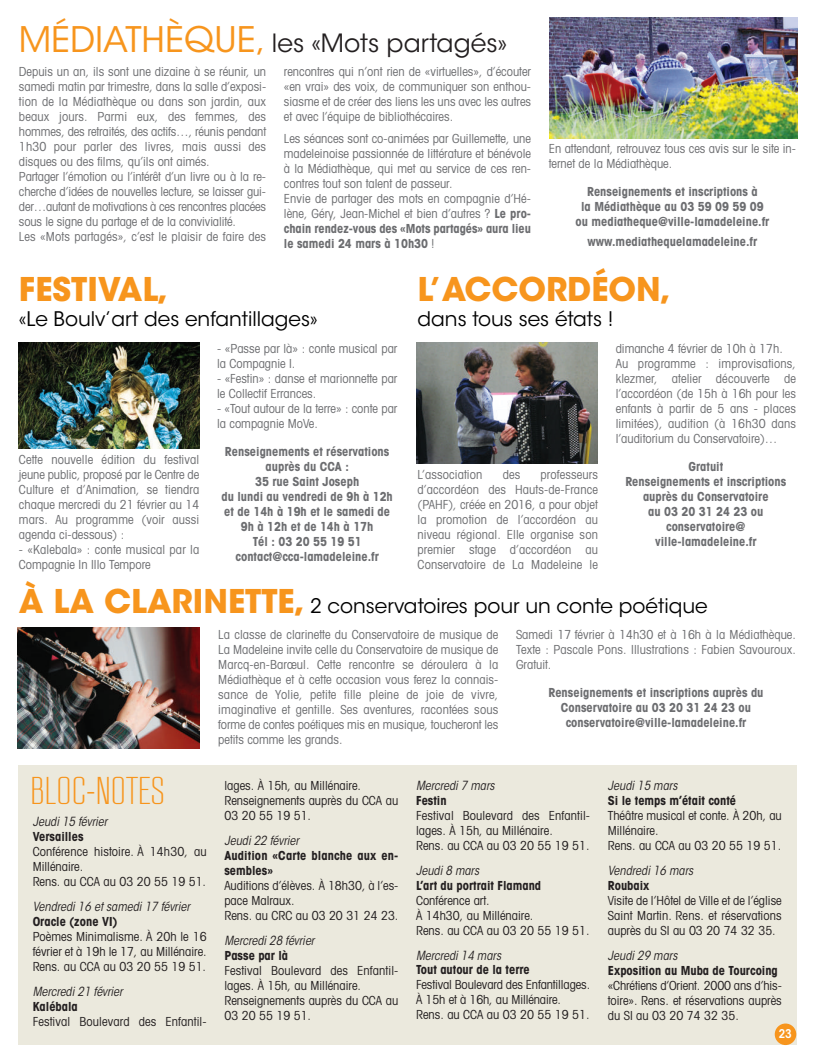
<style>
.page{position:relative;width:815px;height:1063px;background:#fff}
.page>*{position:absolute;margin:0;border:0;box-sizing:border-box;transform-origin:0 0}
.t1{font:300 38.38px "RB No 2";color:#f7951d}
.t2{font:700 32.5px "ITC Avant Garde Std";color:#f7951d}
.t3{font:25px "ITC Avant Garde Std";color:#231f20}
.t4{font:20px "ITC Avant Garde Std";color:#000}
.t5{font:condensed 12.5px/15px "Avant Garde LT";color:#6c6d70}
.t6{font:condensed 12.5px/15px "Avant Garde LT";color:#231f20}
.t7{font:700 condensed 12.5px/15px "Avant Garde LT";color:#6c6d70;text-align:center}
.t8{font:700 condensed 12.5px/15px "Avant Garde LT";color:#231f20}
.t9{font:italic condensed 12.5px "ITC Avant Garde Std";color:#231f20}
.t10{font:600 condensed 12px "ITC Avant Garde Std";color:#fff}
.s1{font-size:35px;color:#f7951d}
.s2{font-weight:700}
.s3{font-weight:700;font-size:32.5px;color:#f7951d}
</style>
<div class="page">
<div style="left:18px;top:765px;width:779px;height:280px;background:#ebe9dd"></div>
<img style="left:549px;top:18px;width:248px;height:120px">
<img style="left:18px;top:343px;width:181px;height:106px">
<img style="left:416px;top:343px;width:182px;height:121px">
<img style="left:18px;top:628px;width:181px;height:120px">
<div style="left:775px;top:1024px;width:21px;height:21px;background:#f7951d;border-radius:50%"></div>
<h3 class="t3" style="left:19px;top:34px;width:490px"><span class="s1">MÉDIATHÈQUE,</span> les «Mots partagés»</h3>
<p class="t5" style="left:19px;top:65px;width:249px">Depuis un an, ils sont une dizaine à se réunir, un samedi matin par trimestre, dans la salle d’exposi&shy;tion de la Médiathèque ou dans son jardin, aux beaux jours. Parmi eux, des femmes, des hommes, des retraités, des actifs…, réunis pendant 1h30 pour parler des livres, mais aussi des disques ou des films, qu’ils ont aimés.<br>Partager l’émotion ou l’intérêt d’un livre ou à la re&shy;cherche d’idées de nouvelles lecture, se laisser gui&shy;der…autant de motivations à ces rencontres placées sous le signe du partage et de la convivialité.<br>Les «Mots partagés», c’est le plaisir de faire des</p>
<p class="t5" style="left:284px;top:65px;width:249px;text-align:justify">rencontres qui n’ont rien de «virtuelles», d’écouter «en vrai» des voix, de communiquer son enthou&shy;siasme et de créer des liens les uns avec les autres et avec l’équipe de bibliothécaires.</p>
<p class="t5" style="left:284px;top:132px;width:249px">Les séances sont co-animées par Guillemette, une madeleinoise passionnée de littérature et bénévole à la Médiathèque, qui met au service de ces ren&shy;contres tout son talent de passeur.<br>Envie de partager des mots en compagnie d’Hé&shy;lène, Géry, Jean-Michel et bien d’autres ? <span class="s2">Le pro&shy;chain rendez-vous des «Mots partagés» aura lieu le samedi 24 mars à 10h30</span> !</p>
<p class="t5" style="left:549px;top:143px;width:249px">En attendant, retrouvez tous ces avis sur le site in&shy;ternet de la Médiathèque.</p>
<p class="t7" style="left:575px;top:185px;width:195px">Renseignements et inscriptions à<br>la Médiathèque au 03 59 09 59 09 ou mediatheque@ville-lamadeleine.fr</p>
<p class="t7" style="left:588px;top:235px;width:171px">www.mediathequelamadeleine.fr</p>
<h2 class="t2" style="left:19px;top:277px;width:151px">FESTIVAL,</h2>
<h3 class="t4" style="left:19px;top:312px;width:300px">«Le Boulv’art des enfantillages»</h3>
<p class="t5" style="left:19px;top:453px;width:182px;text-align:justify">Cette nouvelle édition du festival jeune public, proposé par le Centre de Culture et d’Animation, se tiendra chaque mercredi du 21 février au 14 mars. Au programme (voir aussi agenda ci-dessous) :</p>
<p class="t5" style="left:19px;top:543px;width:182px">- «Kalebala» : conte musical par la<br>Compagnie In Illo Tempore</p>
<p class="t5" style="left:217px;top:343px;width:182px">- «Passe par là» : conte musical par la Compagnie I.</p>
<p class="t5" style="left:217px;top:373px;width:182px">- «Festin» : danse et marionnette par le Collectif Errances.</p>
<p class="t5" style="left:217px;top:403px;width:182px">- «Tout autour de la terre» : conte par la compagnie MoVe.</p>
<p class="t7" style="left:222px;top:445px;width:173px">Renseignements et réservations auprès du CCA :<br>35 rue Saint Joseph<br>du lundi au vendredi de 9h à 12h et de 14h à 19h et le samedi de<br>9h à 12h et de 14h à 17h<br>Tél : 03 20 55 19 51 contact@cca-lamadeleine.fr</p>
<h2 class="t2" style="left:418px;top:277px;width:255px">L’ACCORDÉON,</h2>
<h3 class="t4" style="left:418px;top:312px;width:198px">dans tous ses états !</h3>
<p class="t5" style="left:418px;top:468px;width:66px">L’association</p>
<p class="t5" style="left:503px;top:468px;width:19px">des</p>
<p class="t5" style="left:418px;top:468px;width:182px;text-align:justify;text-indent:123px">professeurs d’accordéon des Hauts-de-France (PAHF), créée en 2016, a pour objet la promotion de l’accordéon au niveau régional. Elle organise son premier stage d’accordéon au Conservatoire de La Madeleine le</p>
<p class="t5" style="left:616px;top:343px;width:182px">dimanche 4 février de 10h à 17h.<br>Au programme : improvisations, klezmer, atelier découverte de l’accordéon (de 15h à 16h pour les enfants à partir de 5 ans - places limitées), audition (à 16h30 dans l’auditorium du Conservatoire)…</p>
<p class="t7" style="left:625px;top:460px;width:162px">Gratuit<br>Renseignements et inscriptions auprès du Conservatoire<br>au 03 20 31 24 23 ou conservatoire@ ville-lamadeleine.fr</p>
<h3 class="t4" style="left:19px;top:598px;width:690px"><span class="s3">À LA CLARINETTE,</span> 2 conservatoires pour un conte poétique</h3>
<h1 class="t1" style="left:31px;top:777px;width:136px">BLOC-NOTES</h1>
<p class="t9" style="left:33px;top:817px;width:76px">Jeudi 15 février</p>
<p class="t8" style="left:33px;top:830px;width:52px">Versailles</p>
<p class="t6" style="left:33px;top:845px;width:175px">Conférence histoire. À 14h30, au<br>Millénaire.<br>Rens. au CCA au 03 20 55 19 51.</p>
<p class="t9" style="left:33px;top:902px;width:159px">Vendredi 16 et samedi 17 février</p>
<p class="t8" style="left:33px;top:915px;width:86px">Oracle (zone VI)</p>
<p class="t6" style="left:33px;top:930px;width:176px;text-align:justify">Poèmes Minimalisme. À 20h le 16 février et à 19h le 17, au Millénaire.<br>Rens. au CCA au 03 20 55 19 51.</p>
<p class="t9" style="left:33px;top:987px;width:92px">Mercredi 21 février</p>
<p class="t8" style="left:33px;top:1000px;width:47px">Kalébala</p>
<p class="t6" style="left:33px;top:1015px;width:176px">Festival Boulevard des Enfantil-</p>
<p class="t5" style="left:218px;top:629px;width:282px;text-align:justify">La classe de clarinette du Conservatoire de musique de La Madeleine invite celle du Conservatoire de musique de Marcq-en-Barœul. Cette rencontre se déroulera à la Médiathèque et à cette occasion vous ferez la connais&shy;sance de Yolie, petite fille pleine de joie de vivre, imaginative et gentille. Ses aventures, racontées sous forme de contes poétiques mis en musique, toucheront les petits comme les grands.</p>
<p class="t5" style="left:516px;top:629px;width:282px;text-align:justify">Samedi 17 février à 14h30 et à 16h à la Médiathèque.<br>Texte : Pascale Pons. Illustrations : Fabien Savouroux.<br>Gratuit.</p>
<p class="t7" style="left:548px;top:686px;width:217px">Renseignements et inscriptions auprès du<br>Conservatoire au 03 20 31 24 23 ou conservatoire@ville-lamadeleine.fr</p>
<p class="t6" style="left:224px;top:779px;width:175px">lages. À 15h, au Millénaire.<br>Renseignements auprès du CCA au<br>03 20 55 19 51.</p>
<p class="t9" style="left:224px;top:836px;width:76px">Jeudi 22 février</p>
<p class="t8" style="left:224px;top:849px;width:176px">Audition «Carte blanche aux en&shy;sembles»</p>
<p class="t6" style="left:224px;top:879px;width:176px">Auditions d’élèves. À 18h30, à l’es&shy;pace Malraux.<br>Rens. au CRC au 03 20 31 24 23.</p>
<p class="t9" style="left:224px;top:936px;width:92px">Mercredi 28 février</p>
<p class="t8" style="left:224px;top:949px;width:65px">Passe par là</p>
<p class="t6" style="left:224px;top:964px;width:176px">Festival Boulevard des Enfantil&shy;lages. À 15h, au Millénaire.<br>Renseignements auprès du CCA au<br>03 20 55 19 51.</p>
<p class="t9" style="left:416px;top:781px;width:80px">Mercredi 7 mars</p>
<p class="t8" style="left:416px;top:794px;width:32px">Festin</p>
<p class="t6" style="left:416px;top:809px;width:176px">Festival Boulevard des Enfantil&shy;lages. À 15h, au Millénaire.<br>Rens. au CCA au 03 20 55 19 51.</p>
<p class="t9" style="left:416px;top:866px;width:65px">Jeudi 8 mars</p>
<p class="t8" style="left:416px;top:879px;width:127px">L’art du portrait Flamand</p>
<p class="t6" style="left:416px;top:894px;width:175px">Conférence art.<br>À 14h30, au Millénaire.<br>Rens. au CCA au 03 20 55 19 51.</p>
<p class="t9" style="left:416px;top:950px;width:87px">Mercredi 14 mars</p>
<p class="t8" style="left:416px;top:963px;width:115px">Tout autour de la terre</p>
<p class="t6" style="left:416px;top:979px;width:176px">Festival Boulevard des Enfantillages.<br>À 15h et à 16h, au Millénaire.<br>Rens. au CCA au 03 20 55 19 51.</p>
<p class="t9" style="left:608px;top:781px;width:71px">Jeudi 15 mars</p>
<p class="t8" style="left:608px;top:794px;width:130px">Si le temps m’était conté</p>
<p class="t6" style="left:608px;top:809px;width:175px">Théâtre musical et conte. À 20h, au<br>Millénaire.<br>Rens. au CCA au 03 20 55 19 51.</p>
<p class="t9" style="left:608px;top:866px;width:87px">Vendredi 16 mars</p>
<p class="t8" style="left:608px;top:879px;width:43px">Roubaix</p>
<p class="t6" style="left:608px;top:894px;width:175px;text-align:justify">Visite de l’Hôtel de Ville et de l’église Saint Martin. Rens. et réservations auprès du SI au 03 20 74 32 35.</p>
<p class="t9" style="left:608px;top:951px;width:71px">Jeudi 29 mars</p>
<p class="t8" style="left:608px;top:964px;width:172px">Exposition au Muba de Tourcoing</p>
<p class="t6" style="left:608px;top:979px;width:176px;text-align:justify">«Chrétiens d’Orient. 2000 ans d’his&shy;toire». Rens. et réservations auprès du SI au 03 20 74 32 35.</p>
<p class="t10" style="left:779px;top:1029px;width:14px">23</p>
</div>
